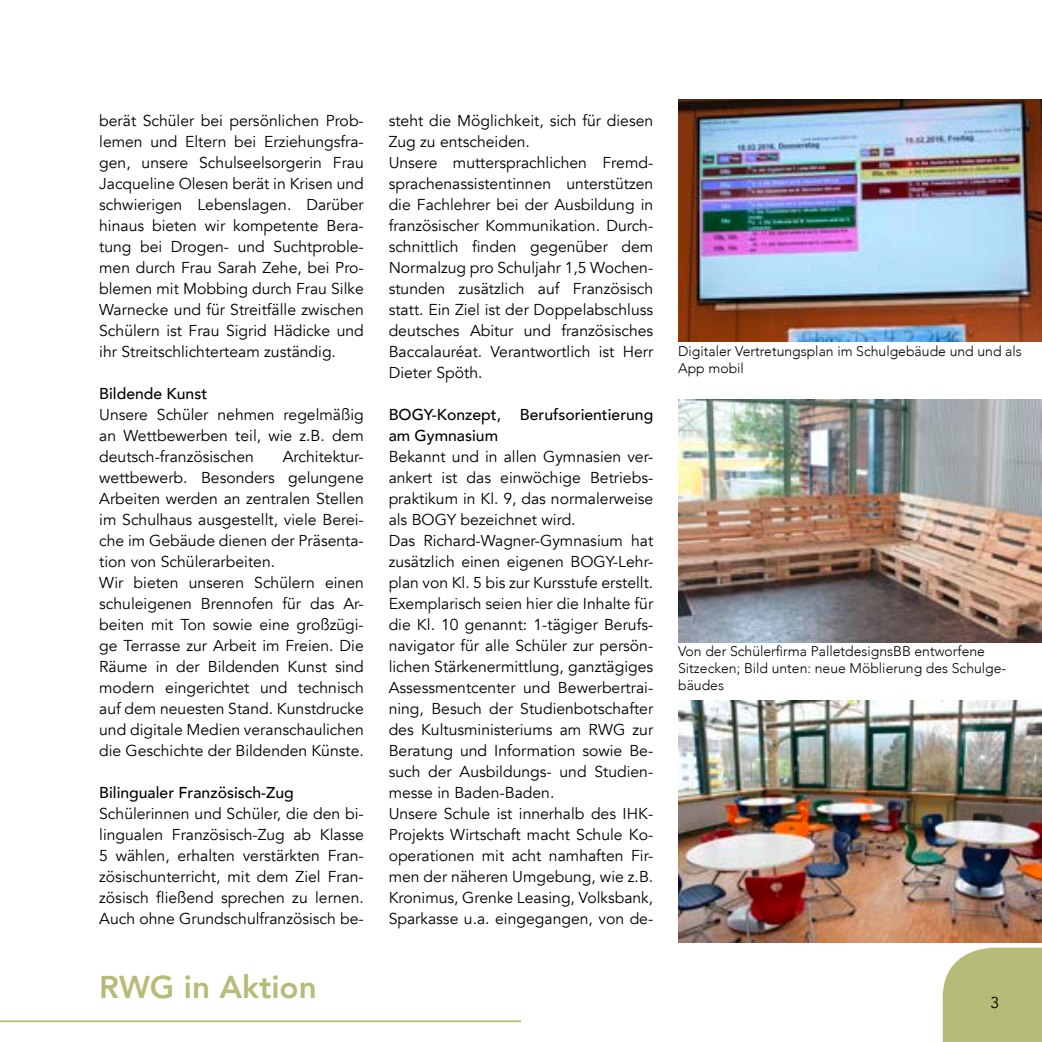
<style>
.page{position:relative;width:1042px;height:1042px;background:#fff}
.page>*{position:absolute;margin:0;border:0;box-sizing:border-box;transform-origin:0 0}
.t1{font:800 31.5px "Avenir";color:#b7bb78}
.Text_Artikel_normal{font:15.75px/21px "Avenir";color:#000;text-align:justify}
.Text_Artikel_normal-2{font:500 15.75px/21px "Avenir";color:#000}
.Bildunterschrift{font:300 14px/16.8px "Avenir";color:#000}
</style>
<div class="page">
<hr style="left:0;top:0;width:1px;height:1042px;background:#e7e8e8">
<div style="left:943px;top:947px;width:99px;height:95px;background:#b7bb78"></div>
<hr style="left:0;top:1020px;width:521px;height:2px;background:#b7bb78">
<img style="left:678px;top:99px;width:364px;height:243px">
<img style="left:678px;top:400px;width:364px;height:242px">
<img style="left:678px;top:700px;width:364px;height:243px">
<p class="Text_Artikel_normal" style="left:99px;top:110px;width:266px">berät Schüler bei persönlichen Prob&shy;lemen und Eltern bei Erziehungsfra&shy;gen, unsere Schulseelsorgerin Frau Jacqueline Olesen berät in Krisen und schwierigen Lebenslagen. Darüber hinaus bieten wir kompetente Bera&shy;tung bei Drogen- und Suchtproble&shy;men durch Frau Sarah Zehe, bei Pro&shy;blemen mit Mobbing durch Frau Silke Warnecke und für Streitfälle zwischen Schülern ist Frau Sigrid Hädicke und ihr Streitschlichterteam zuständig.</p>
<p class="Text_Artikel_normal-2" style="left:99px;top:382px;width:109px">Bildende Kunst</p>
<p class="Text_Artikel_normal" style="left:99px;top:404px;width:266px">Unsere Schüler nehmen regelmäßig an Wettbewerben teil, wie z.B. dem deutsch-französischen</p>
<p class="Text_Artikel_normal" style="left:99px;top:446px;width:266px;text-indent:184px">Architektur&shy;wettbewerb. Besonders gelungene Arbeiten werden an zentralen Stellen im Schulhaus ausgestellt, viele Berei&shy;che im Gebäude dienen der Präsenta&shy;tion von Schülerarbeiten.</p>
<p class="Text_Artikel_normal" style="left:99px;top:572px;width:266px">Wir bieten unseren Schülern einen schuleigenen Brennofen für das Ar&shy;beiten mit Ton sowie eine großzügi&shy;ge Terrasse zur Arbeit im Freien. Die Räume in der Bildenden Kunst sind modern eingerichtet und technisch auf dem neuesten Stand. Kunstdrucke und digitale Medien veranschaulichen die Geschichte der Bildenden Künste.</p>
<p class="Text_Artikel_normal-2" style="left:99px;top:781px;width:196px">Bilingualer Französisch-Zug</p>
<p class="Text_Artikel_normal" style="left:99px;top:803px;width:266px">Schülerinnen und Schüler, die den bi&shy;lingualen Französisch-Zug ab Klasse 5 wählen, erhalten verstärkten Fran&shy;zösischunterricht, mit dem Ziel Fran&shy;zösisch fließend sprechen zu lernen.<br>Auch ohne Grundschulfranzösisch be-</p>
<h1 class="t1" style="left:99px;top:962px;width:219px">RWG in Aktion</h1>
<p class="Text_Artikel_normal" style="left:389px;top:110px;width:266px">steht die Möglichkeit, sich für diesen<br>Zug zu entscheiden.</p>
<p class="Text_Artikel_normal" style="left:389px;top:152px;width:266px">Unsere muttersprachlichen Fremd&shy;sprachenassistentinnen unterstützen die Fachlehrer bei der Ausbildung in französischer Kommunikation. Durch&shy;schnittlich finden gegenüber dem Normalzug pro Schuljahr 1,5 Wochen&shy;stunden zusätzlich auf Französisch statt. Ein Ziel ist der Doppelabschluss deutsches Abitur und französisches Baccalauréat. Verantwortlich ist Herr Dieter Spöth.</p>
<p class="Text_Artikel_normal-2" style="left:389px;top:403px;width:266px">BOGY-Konzept, Berufsorientierung am Gymnasium</p>
<p class="Text_Artikel_normal" style="left:389px;top:446px;width:266px">Bekannt und in allen Gymnasien ver&shy;ankert ist das einwöchige Betriebs&shy;praktikum in Kl. 9, das normalerweise als BOGY bezeichnet wird.</p>
<p class="Text_Artikel_normal" style="left:389px;top:530px;width:266px">Das Richard-Wagner-Gymnasium hat zusätzlich einen eigenen BOGY-Lehr&shy;plan von Kl. 5 bis zur Kursstufe erstellt.<br>Exemplarisch seien hier die Inhalte für die Kl. 10 genannt: 1-tägiger Berufs&shy;navigator für alle Schüler zur persön&shy;lichen Stärkenermittlung, ganztägiges Assessmentcenter und Bewerbertrai&shy;ning, Besuch der Studienbotschafter des Kultusministeriums am RWG zur Beratung und Information sowie Be&shy;such der Ausbildungs- und Studien&shy;messe in Baden-Baden.</p>
<p class="Text_Artikel_normal" style="left:389px;top:803px;width:266px">Unsere Schule ist innerhalb des IHK-Projekts Wirtschaft macht Schule Ko&shy;operationen mit acht namhaften Fir&shy;men der näheren Umgebung, wie z.B.<br>Kronimus, Grenke Leasing, Volksbank, Sparkasse u.a. eingegangen, von de-</p>
<p class="Bildunterschrift" style="left:678px;top:343px;width:345px">Digitaler Vertretungsplan im Schulgebäude und und als<br>App mobil</p>
<p class="Bildunterschrift" style="left:678px;top:643px;width:330px">Von der Schülerfirma PalletdesignsBB entworfene<br>Sitzecken; Bild unten: neue Möblierung des Schulge&shy;bäudes</p>
<p class="Text_Artikel_normal" style="left:990px;top:992px;width:10px">3</p>
</div>
